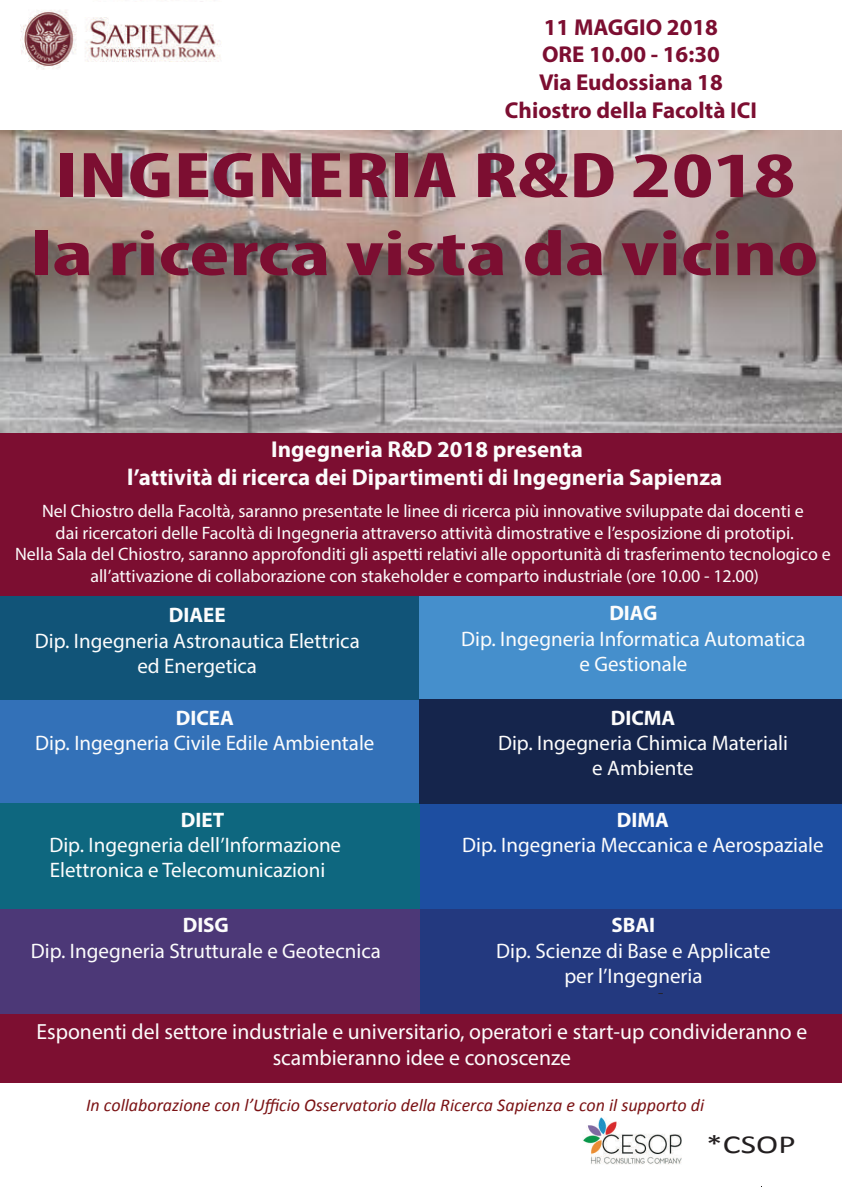
<style>
.page{position:relative;width:842px;height:1191px;background:#fff}
.page>*{position:absolute;margin:0;border:0;box-sizing:border-box;transform-origin:0 0}
.t1{font:700 condensed 65px/78px "Myriad Pro";color:#7c0e31;text-align:center;scale:1.48 1}
.t2{font:26px "Calibri";color:#231f20;scale:1.28 1}
.t3{font:700 23px/27.6px "Myriad Pro";color:#fcfcfc;text-align:center}
.t4{font:700 23px/27.6px "Myriad Pro";color:#7c0e31;text-align:center}
.t5{font:22px/26.4px "Myriad Pro";color:#fcfcfc;text-align:center}
.t6{font:21px/25.2px "Myriad Pro";color:#fcfcfc;text-align:center}
.t7{font:700 21px "Myriad Pro";color:#fcfcfc}
.t8{font:18px/21.6px "Myriad Pro";color:#fcfcfc;text-align:center}
.t9{font:italic 18px "Calibri";color:#7b1214}
.t10{font:13.6px "Calibri";color:#231f20;scale:1.42 1}
</style>
<div class="page">
<img style="left:0;top:130px;width:842px;height:303px">
<div style="left:0;top:909px;width:423px;height:105px;background:#4c3877"></div>
<div style="left:0;top:596px;width:421px;height:104px;background:#115478"></div>
<div style="left:420px;top:596px;width:422px;height:104px;background:#458fcc"></div>
<div style="left:0;top:433px;width:842px;height:163px;background:#7c0e31"></div>
<div style="left:0;top:803px;width:420px;height:106px;background:#0e677f"></div>
<img style="left:20px;top:0;width:201px;height:70px">
<div style="left:420px;top:803px;width:422px;height:106px;background:#1d4ea1"></div>
<div style="left:420px;top:909px;width:422px;height:105px;background:#23397f"></div>
<div style="left:0;top:1014px;width:842px;height:68px;background:#7d0f31"></div>
<div style="left:0;top:700px;width:421px;height:103px;background:#3371b8"></div>
<div style="left:420px;top:699px;width:422px;height:105px;background:#15254c"></div>
<img style="left:583px;top:1117px;width:99px;height:47px">
<p class="t4" style="left:505px;top:13px;width:253px">11 MAGGIO 2018<br>ORE 10.00 - 16:30<br>Via Eudossiana 18<br>Chiostro della Facoltà ICI</p>
<h1 class="t1" style="left:31px;top:135px;width:534px">INGEGNERIA R&amp;D 2018 la ricerca vista da vicino</h1>
<p class="t3" style="left:127px;top:434px;width:596px">Ingegneria R&amp;D 2018 presenta<br>l’attività di ricerca dei Dipartimenti di Ingegneria Sapienza</p>
<p class="t8" style="left:15px;top:500px;width:817px">Nel Chiostro della Facoltà, saranno presentate le linee di ricerca più innovative sviluppate dai docenti e<br>dai ricercatori delle Facoltà di Ingegneria attraverso attività dimostrative e l’esposizione di prototipi.<br>Nella Sala del Chiostro, saranno approfonditi gli aspetti relativi alle opportunità di trasferimento tecnologico e all’attivazione di collaborazione con stakeholder e comparto industriale (ore 10.00 - 12.00)</p>
<p class="t7" style="left:169px;top:601px;width:58px">DIAEE</p>
<p class="t6" style="left:35px;top:627px;width:326px">Dip. Ingegneria Astronautica Elettrica ed Energetica</p>
<p class="t7" style="left:176px;top:704px;width:60px">DICEA</p>
<p class="t6" style="left:35px;top:730px;width:341px">Dip. Ingegneria Civile Edile Ambientale</p>
<p class="t7" style="left:181px;top:806px;width:45px">DIET</p>
<p class="t6" style="left:49px;top:832px;width:293px;text-align:left">Dip. Ingegneria dell’Informazione<br>Elettronica e Telecomunicazioni</p>
<p class="t7" style="left:183px;top:911px;width:48px">DISG</p>
<p class="t6" style="left:31px;top:937px;width:352px">Dip. Ingegneria Strutturale e Geotecnica</p>
<p class="t7" style="left:609px;top:599px;width:50px">DIAG</p>
<p class="t6" style="left:461px;top:625px;width:346px">Dip. Ingegneria Informatica Automatica e Gestionale</p>
<p class="t7" style="left:611px;top:704px;width:66px">DICMA</p>
<p class="t6" style="left:498px;top:730px;width:291px">Dip. Ingegneria Chimica Materiali e Ambiente</p>
<p class="t7" style="left:617px;top:806px;width:54px">DIMA</p>
<p class="t6" style="left:462px;top:832px;width:363px">Dip. Ingegneria Meccanica e Aerospaziale</p>
<p class="t7" style="left:612px;top:911px;width:45px">SBAI</p>
<p class="t6" style="left:496px;top:937px;width:276px">Dip. Scienze di Base e Applicate per l’Ingegneria</p>
<p class="t10" style="left:658px;top:987px;width:6px">-</p>
<p class="t5" style="left:37px;top:1017px;width:772px">Esponenti del settore industriale e universitario, operatori e start-up condivideranno e scambieranno idee e conoscenze</p>
<p class="t9" style="left:86px;top:1097px;width:620px">In collaborazione con l’Ufficio Osservatorio della Ricerca Sapienza e con il supporto di</p>
<h2 class="t2" style="left:706px;top:1133px;width:71px">*CSOP</h2>
</div>
